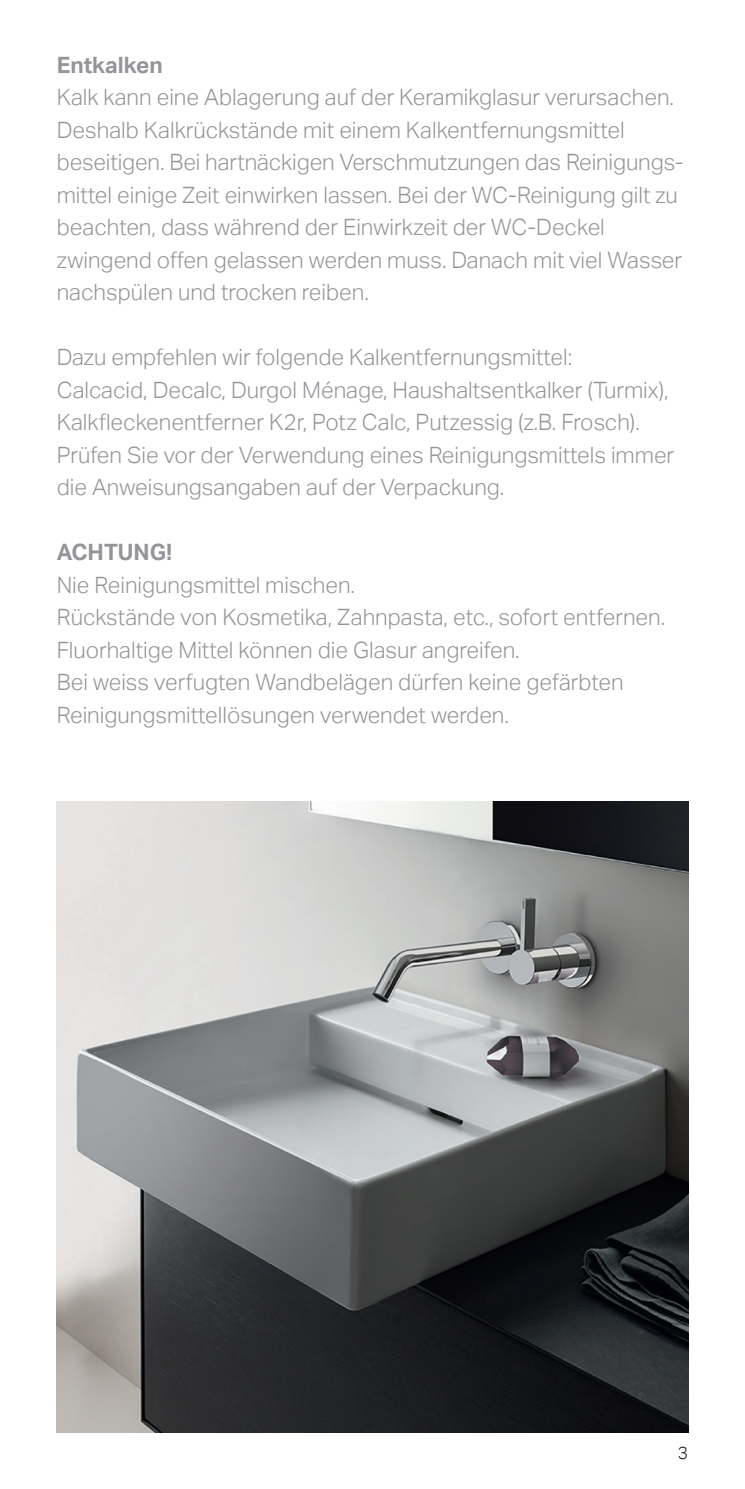
<style>
.page{position:relative;width:745px;height:1489px;background:#fff}
.page>*{position:absolute;margin:0;border:0;box-sizing:border-box;transform-origin:0 0}
.t1{font:300 22.5px/32.5px "Aktiv Grotesk";color:#939598}
.t2{font:700 22.5px "Aktiv Grotesk";color:#939598}
.t3{font:300 17.5px "Aktiv Grotesk";color:#231f20}
</style>
<div class="page">
<img style="left:57px;top:801px;width:630px;height:630px">
<p class="t2" style="left:57px;top:52px;width:107px">Entkalken</p>
<p class="t1" style="left:57px;top:81px;width:628px">Kalk kann eine Ablagerung auf der Keramikglasur verursachen.<br>Deshalb Kalkrückstände mit einem Kalkentfernungsmittel beseitigen. Bei hartnäckigen Verschmutzungen das Reinigungs&shy;mittel einige Zeit einwirken lassen. Bei der WC-Reinigung gilt zu beachten, dass während der Einwirkzeit der WC-Deckel zwingend offen gelassen werden muss. Danach mit viel Wasser nachspülen und trocken reiben.</p>
<p class="t1" style="left:57px;top:341px;width:618px">Dazu empfehlen wir folgende Kalkentfernungsmittel:<br>Calcacid, Decalc, Durgol Ménage, Haushaltsentkalker (Turmix), Kalkfleckenentferner K2r, Potz Calc, Putzessig (z.B. Frosch).<br>Prüfen Sie vor der Verwendung eines Reinigungsmittels immer die Anweisungsangaben auf der Verpackung.</p>
<p class="t2" style="left:57px;top:539px;width:117px">ACHTUNG!</p>
<p class="t1" style="left:57px;top:569px;width:609px">Nie Reinigungsmittel mischen.<br>Rückstände von Kosmetika, Zahnpasta, etc., sofort entfernen.<br>Fluorhaltige Mittel können die Glasur angreifen.<br>Bei weiss verfugten Wandbelägen dürfen keine gefärbten Reinigungsmittellösungen verwendet werden.</p>
<p class="t3" style="left:677px;top:1442px;width:12px">3</p>
</div>
